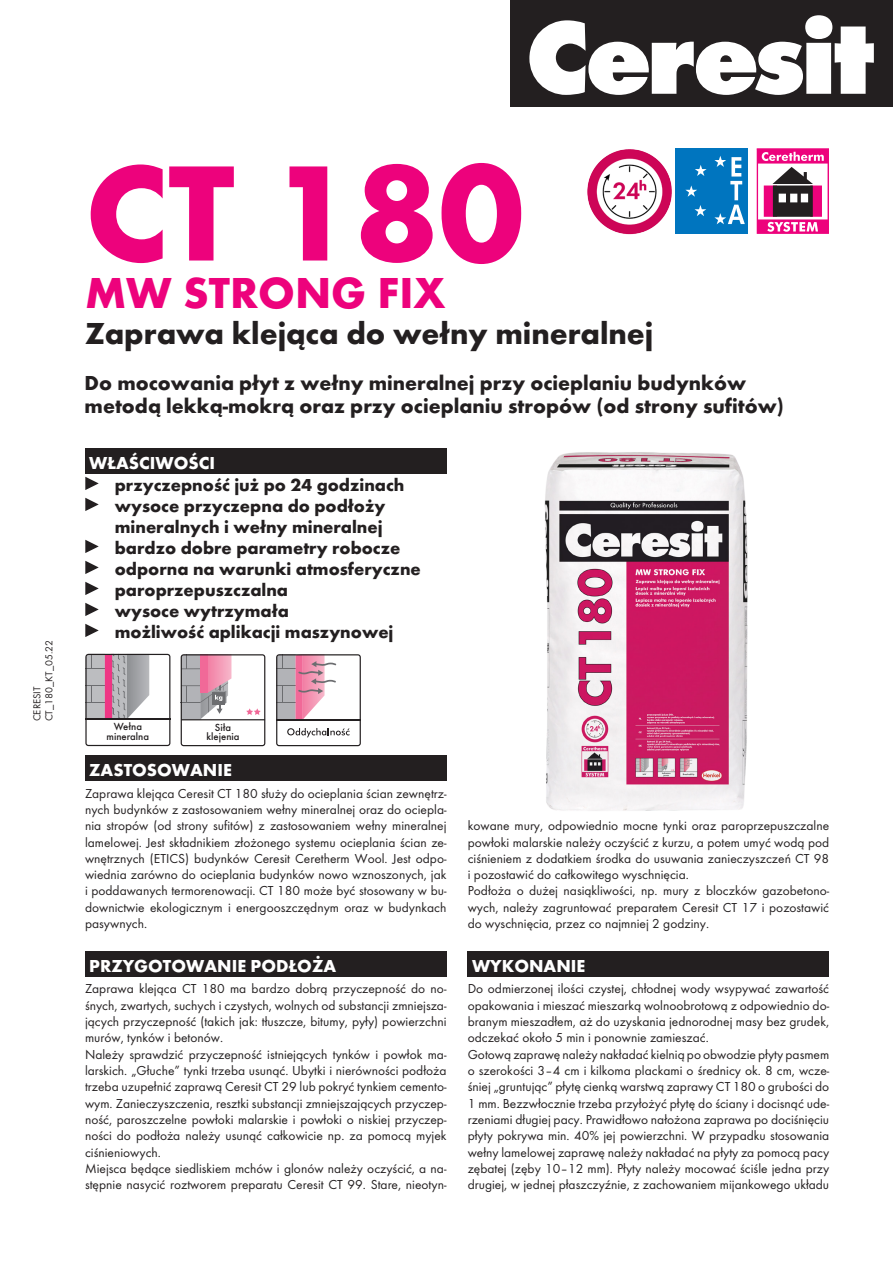
<style>
.page{position:relative;width:893px;height:1263px;background:#fff}
.page>*{position:absolute;margin:0;border:0;box-sizing:border-box;transform-origin:0 0}
.t1{font:700 141px "Futura TCE";color:#ed027c}
.t2{font:700 45px "Futura TCE";color:#ed027c}
._1_-_Tytul{font:700 31.5px "Futura TCE";color:#231f20}
._2_-_Podtytul{font:700 21px/22.5px "Futura TCE";color:#231f20}
._3_-_Wlasciwosci{font:700 18px "Futura TCE";color:#231f20}
.t3{font:700 18px "Futura TCE";color:#fff}
._4_-_Tekst_opisowy{font:13.5px/16.4px "Futura TCE";color:#231f20;text-align:justify}
.t4{font:500 10.65px/9.4px "Futura TCE";color:#231f20;text-align:center}
.t5{font:10.5px "Futura TCE";color:#231f20}
</style>
<div class="page">
<div style="left:510px;top:0;width:383px;height:107px;background:#231f20"></div>
<svg style="left:529px;top:15px;width:345px;height:80px"></svg>
<div style="left:85px;top:449px;width:361px;height:25px;background:#231f20"></div>
<svg style="left:85px;top:477px;width:14px;height:13px"></svg>
<svg style="left:85px;top:498px;width:14px;height:13px"></svg>
<svg style="left:85px;top:540px;width:14px;height:13px"></svg>
<svg style="left:85px;top:561px;width:14px;height:13px"></svg>
<svg style="left:85px;top:582px;width:14px;height:13px"></svg>
<svg style="left:85px;top:603px;width:14px;height:13px"></svg>
<svg style="left:85px;top:624px;width:14px;height:13px"></svg>
<div style="left:85px;top:756px;width:361px;height:25px;background:#231f20"></div>
<div style="left:85px;top:952px;width:361px;height:25px;background:#231f20"></div>
<div style="left:468px;top:952px;width:361px;height:25px;background:#231f20"></div>
<svg style="left:85px;top:654px;width:85px;height:92px"></svg>
<hr style="left:85px;top:719px;width:85px;height:1px;background:#231f20">
<svg style="left:181px;top:654px;width:84px;height:92px"></svg>
<svg style="left:276px;top:654px;width:85px;height:92px"></svg>
<div style="left:676px;top:149px;width:72px;height:85px;background:#0075bf"></div>
<svg style="left:695px;top:165px;width:12px;height:11px"></svg>
<svg style="left:685px;top:185px;width:12px;height:12px"></svg>
<svg style="left:694px;top:205px;width:12px;height:11px"></svg>
<svg style="left:714px;top:156px;width:31px;height:68px"></svg>
<svg style="left:757px;top:149px;width:72px;height:85px"></svg>
<img style="left:587px;top:149px;width:85px;height:85px">
<img style="left:544px;top:452px;width:204px;height:359px">
<p class="t5" style="left:43px;top:721px;width:83px;rotate:-90deg">CT_180_KT_05.22</p>
<p class="t5" style="left:31px;top:721px;width:36px;rotate:-90deg">CERESIT</p>
<p class="t1" style="left:85px;top:126px;width:440px">CT 180</p>
<p class="t2" style="left:85px;top:265px;width:362px">MW STRONG FIX</p>
<p class="_1_-_Tytul" style="left:85px;top:314px;width:570px">Zaprawa klejąca do wełny mineralnej</p>
<p class="_2_-_Podtytul" style="left:85px;top:372px;width:701px">Do mocowania płyt z wełny mineralnej przy ocieplaniu budynków metodą lekką-mokrą oraz przy ocieplaniu stropów (od strony sufitów)</p>
<p class="t3" style="left:89px;top:451px;width:127px">WŁAŚCIWOŚCI</p>
<p class="_3_-_Wlasciwosci" style="left:115px;top:473px;width:291px">przyczepność już po 24 godzinach</p>
<p class="_3_-_Wlasciwosci" style="left:115px;top:494px;width:272px">wysoce przyczepna do podłoży</p>
<p class="_3_-_Wlasciwosci" style="left:115px;top:515px;width:269px">mineralnych i wełny mineralnej</p>
<p class="_3_-_Wlasciwosci" style="left:115px;top:536px;width:287px">bardzo dobre parametry robocze</p>
<p class="_3_-_Wlasciwosci" style="left:115px;top:557px;width:308px">odporna na warunki atmosferyczne</p>
<p class="_3_-_Wlasciwosci" style="left:115px;top:578px;width:175px">paroprzepuszczalna</p>
<p class="_3_-_Wlasciwosci" style="left:115px;top:599px;width:176px">wysoce wytrzymała</p>
<p class="_3_-_Wlasciwosci" style="left:115px;top:620px;width:280px">możliwość aplikacji maszynowej</p>
<p class="t4" style="left:107px;top:722px;width:44px">Wełna mineralna</p>
<p class="t4" style="left:206px;top:722px;width:35px">Siła klejenia</p>
<p class="t3" style="left:89px;top:758px;width:144px">ZASTOSOWANIE</p>
<p class="_4_-_Tekst_opisowy" style="left:85px;top:785px;width:363px">Zaprawa klejąca Ceresit CT 180 służy do ocieplania ścian zewnętrz&shy;nych budynków z zastosowaniem wełny mineralnej oraz do ociepla&shy;nia stropów (od strony sufitów) z zastosowaniem wełny mineralnej lamelowej. Jest składnikiem złożonego systemu ocieplania ścian ze&shy;wnętrznych (ETICS) budynków Ceresit Ceretherm Wool. Jest odpo&shy;wiednia zarówno do ocieplania budynków nowo wznoszonych, jak i poddawanych termorenowacji. CT 180 może być stosowany w bu&shy;downictwie ekologicznym i energooszczędnym oraz w budynkach pasywnych.</p>
<p class="t3" style="left:89px;top:954px;width:248px">PRZYGOTOWANIE PODŁOŻA</p>
<p class="_4_-_Tekst_opisowy" style="left:85px;top:981px;width:363px">Zaprawa klejąca CT 180 ma bardzo dobrą przyczepność do no&shy;śnych, zwartych, suchych i czystych, wolnych od substancji zmniejsza&shy;jących przyczepność (takich jak: tłuszcze, bitumy, pyły) powierzchni murów, tynków i betonów.</p>
<p class="_4_-_Tekst_opisowy" style="left:85px;top:1046px;width:363px">Należy sprawdzić przyczepność istniejących tynków i powłok ma&shy;larskich. „Głuche” tynki trzeba usunąć. Ubytki i nierówności podłoża trzeba uzupełnić zaprawą Ceresit CT 29 lub pokryć tynkiem cemento&shy;wym. Zanieczyszczenia, resztki substancji zmniejszających przyczep&shy;ność, paroszczelne powłoki malarskie i powłoki o niskiej przyczep&shy;ności do podłoża należy usunąć całkowicie np. za pomocą myjek ciśnieniowych.</p>
<p class="_4_-_Tekst_opisowy" style="left:85px;top:1160px;width:363px">Miejsca będące siedliskiem mchów i glonów należy oczyścić, a na&shy;stępnie nasycić roztworem preparatu Ceresit CT 99. Stare, nieotyn-</p>
<p class="_4_-_Tekst_opisowy" style="left:468px;top:817px;width:363px">kowane mury, odpowiednio mocne tynki oraz paroprzepuszczalne powłoki malarskie należy oczyścić z kurzu, a potem umyć wodą pod ciśnieniem z dodatkiem środka do usuwania zanieczyszczeń CT 98 i pozostawić do całkowitego wyschnięcia.</p>
<p class="_4_-_Tekst_opisowy" style="left:468px;top:883px;width:363px">Podłoża o dużej nasiąkliwości, np. mury z bloczków gazobetono&shy;wych, należy zagruntować preparatem Ceresit CT 17 i pozostawić do wyschnięcia, przez co najmniej 2 godziny.</p>
<p class="t3" style="left:472px;top:954px;width:115px">WYKONANIE</p>
<p class="_4_-_Tekst_opisowy" style="left:468px;top:981px;width:363px">Do odmierzonej ilości czystej, chłodnej wody wsypywać zawartość opakowania i mieszać mieszarką wolnoobrotową z odpowiednio do&shy;branym mieszadłem, aż do uzyskania jednorodnej masy bez grudek, odczekać około 5 min i ponownie zamieszać.</p>
<p class="_4_-_Tekst_opisowy" style="left:468px;top:1046px;width:363px">Gotową zaprawę należy nakładać kielnią po obwodzie płyty pasmem o szerokości 3–4 cm i kilkoma plackami o średnicy ok. 8 cm, wcze&shy;śniej „gruntując” płytę cienką warstwą zaprawy CT 180 o grubości do 1 mm. Bezzwłocznie trzeba przyłożyć płytę do ściany i docisnąć ude&shy;rzeniami długiej pacy. Prawidłowo nałożona zaprawa po dociśnięciu płyty pokrywa min. 40% jej powierzchni. W przypadku stosowania wełny lamelowej zaprawę należy nakładać na płyty za pomocą pacy zębatej (zęby 10–12 mm). Płyty należy mocować ściśle jedna przy drugiej, w jednej płaszczyźnie, z zachowaniem mijankowego układu</p>
</div>
